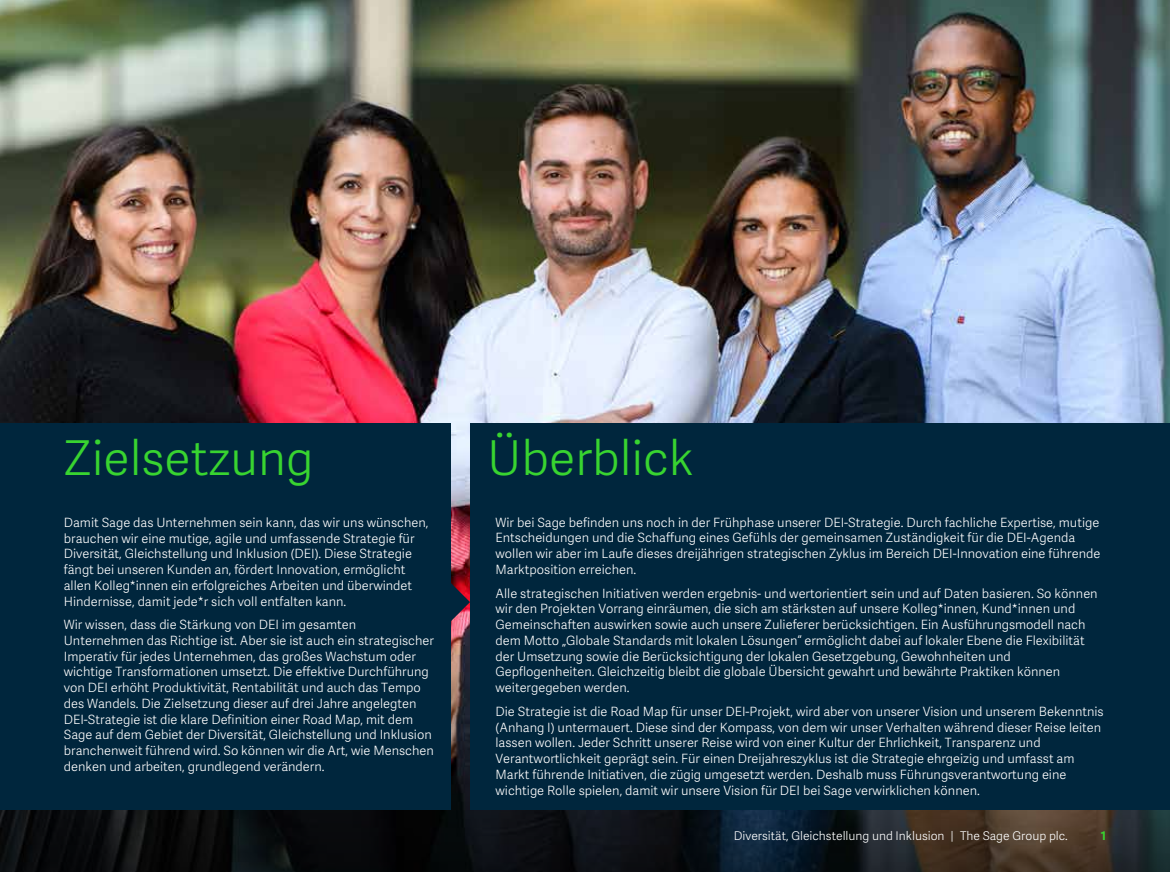
<style>
.page{position:relative;width:1170px;height:872px;background:#fff}
.page>*{position:absolute;margin:0;border:0;box-sizing:border-box;transform-origin:0 0}
.t1{font:48px "Adelle Sans SAGE Lt";color:#38d430}
.t2{font:12.75px/15.8px "Adelle Sans SAGE Lt";color:#fff}
.t3{font:12px "Adelle Sans SAGE Lt";color:#fff}
.t4{font:700 12px "Adelle Sans SAGE";color:#38d430}
</style>
<div class="page">
<img style="left:0;top:0;width:1169px;height:492px">
<svg style="left:0;top:492px;width:1169px;height:380px;background:#1f1c1d"></svg>
<svg style="left:451px;top:583px;width:19px;height:38px"></svg>
<div style="left:0;top:423px;width:451px;height:387px;background:#00263d"></div>
<div style="left:470px;top:423px;width:699px;height:387px;background:#00263d"></div>
<h1 class="t1" style="left:64px;top:424px;width:251px">Zielsetzung</h1>
<h1 class="t1" style="left:487px;top:424px;width:208px">Überblick</h1>
<p class="t2" style="left:64px;top:514px;width:366px">Damit Sage das Unternehmen sein kann, das wir uns wünschen, brauchen wir eine mutige, agile und umfassende Strategie für Diversität, Gleichstellung und Inklusion (DEI). Diese Strategie fängt bei unseren Kunden an, fördert Innovation, ermöglicht allen Kolleg*innen ein erfolgreiches Arbeiten und überwindet Hindernisse, damit jede*r sich voll entfalten kann.</p>
<p class="t2" style="left:64px;top:616px;width:371px">Wir wissen, dass die Stärkung von DEI im gesamten Unternehmen das Richtige ist. Aber sie ist auch ein strategischer Imperativ für jedes Unternehmen, das großes Wachstum oder wichtige Transformationen umsetzt. Die effektive Durchführung von DEI erhöht Produktivität, Rentabilität und auch das Tempo des Wandels. Die Zielsetzung dieser auf drei Jahre angelegten DEI-Strategie ist die klare Definition einer Road Map, mit dem Sage auf dem Gebiet der Diversität, Gleichstellung und Inklusion branchenweit führend wird. So können wir die Art, wie Menschen denken und arbeiten, grundlegend verändern.</p>
<p class="t2" style="left:495px;top:514px;width:606px">Wir bei Sage befinden uns noch in der Frühphase unserer DEI-Strategie. Durch fachliche Expertise, mutige Entscheidungen und die Schaffung eines Gefühls der gemeinsamen Zuständigkeit für die DEI-Agenda wollen wir aber im Laufe dieses dreijährigen strategischen Zyklus im Bereich DEI-Innovation eine führende Marktposition erreichen.</p>
<p class="t2" style="left:495px;top:585px;width:603px">Alle strategischen Initiativen werden ergebnis- und wertorientiert sein und auf Daten basieren. So können wir den Projekten Vorrang einräumen, die sich am stärksten auf unsere Kolleg*innen, Kund*innen und Gemeinschaften auswirken sowie auch unsere Zulieferer berücksichtigen. Ein Ausführungsmodell nach dem Motto „Globale Standards mit lokalen Lösungen“ ermöglicht dabei auf lokaler Ebene die Flexibilität der Umsetzung sowie die Berücksichtigung der lokalen Gesetzgebung, Gewohnheiten und Gepflogenheiten. Gleichzeitig bleibt die globale Übersicht gewahrt und bewährte Praktiken können weitergegeben werden.</p>
<p class="t2" style="left:495px;top:703px;width:609px">Die Strategie ist die Road Map für unser DEI-Projekt, wird aber von unserer Vision und unserem Bekenntnis (Anhang I) untermauert. Diese sind der Kompass, von dem wir unser Verhalten während dieser Reise leiten lassen wollen. Jeder Schritt unserer Reise wird von einer Kultur der Ehrlichkeit, Transparenz und Verantwortlichkeit geprägt sein. Für einen Dreijahreszyklus ist die Strategie ehrgeizig und umfasst am Markt führende Initiativen, die zügig umgesetzt werden. Deshalb muss Führungsverantwortung eine wichtige Rolle spielen, damit wir unsere Vision für DEI bei Sage verwirklichen können.</p>
<p class="t3" style="left:733px;top:827px;width:335px">Diversität, Gleichstellung und Inklusion | The Sage Group plc.</p>
<p class="t4" style="left:1100px;top:827px;width:7px">1</p>
</div>
